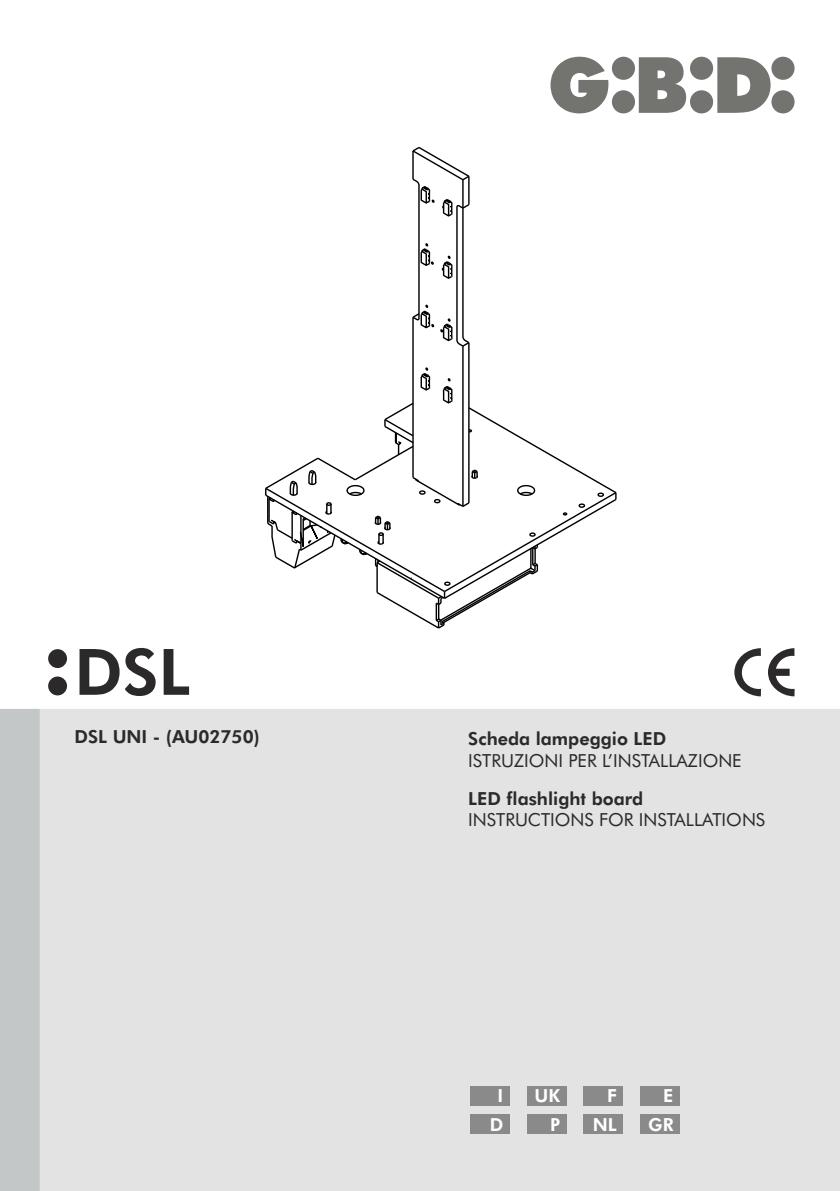
<style>
.page{position:relative;width:840px;height:1191px;background:#fff}
.page>*{position:absolute;margin:0;border:0;box-sizing:border-box;transform-origin:0 0}
.t1{font:800 64px "Futura BT";color:#2b2929}
.t2{font:18px "Futura BT";color:#2b2929}
.t3{font:800 18px "Futura BT";color:#2b2929}
.t4{font:800 18px "Futura BT";color:#fff}
</style>
<div class="page">
<div style="left:40px;top:709px;width:799px;height:482px;background:#e3e3e3"></div>
<svg style="left:550px;top:57px;width:244px;height:56px"></svg>
<svg style="left:48px;top:649px;width:19px;height:46px"></svg>
<svg style="left:734px;top:648px;width:26px;height:48px"></svg>
<svg style="left:768px;top:648px;width:26px;height:48px"></svg>
<div style="left:0;top:709px;width:40px;height:482px;background:#c4c7c7"></div>
<div style="left:469px;top:1086px;width:40px;height:19px;background:#8a8a8a"></div>
<div style="left:526px;top:1086px;width:40px;height:19px;background:#8a8a8a"></div>
<div style="left:583px;top:1086px;width:39px;height:19px;background:#8a8a8a"></div>
<div style="left:639px;top:1086px;width:40px;height:19px;background:#8a8a8a"></div>
<div style="left:469px;top:1114px;width:40px;height:20px;background:#8a8a8a"></div>
<div style="left:526px;top:1114px;width:40px;height:20px;background:#8a8a8a"></div>
<div style="left:583px;top:1114px;width:39px;height:20px;background:#8a8a8a"></div>
<div style="left:639px;top:1114px;width:40px;height:20px;background:#8a8a8a"></div>
<svg style="left:265px;top:147px;width:352px;height:482px"></svg>
<h1 class="t1" style="left:74px;top:646px;width:117px">DSL</h1>
<p class="t3" style="left:75px;top:729px;width:186px">DSL UNI - (AU02750)</p>
<p class="t3" style="left:468px;top:731px;width:199px">Scheda lampeggio LED</p>
<p class="t2" style="left:468px;top:753px;width:275px">ISTRUZIONI PER L’INSTALLAZIONE</p>
<p class="t3" style="left:468px;top:791px;width:176px">LED flashlight board</p>
<p class="t2" style="left:468px;top:812px;width:298px">INSTRUCTIONS FOR INSTALLATIONS</p>
<p class="t4" style="left:497px;top:1088px;width:7px">I</p>
<p class="t4" style="left:534px;top:1088px;width:27px">UK</p>
<p class="t4" style="left:606px;top:1088px;width:11px">F</p>
<p class="t4" style="left:663px;top:1088px;width:12px">E</p>
<p class="t4" style="left:489px;top:1117px;width:15px">D</p>
<p class="t4" style="left:549px;top:1117px;width:12px">P</p>
<p class="t4" style="left:592px;top:1117px;width:25px">NL</p>
<p class="t4" style="left:647px;top:1117px;width:27px">GR</p>
</div>
